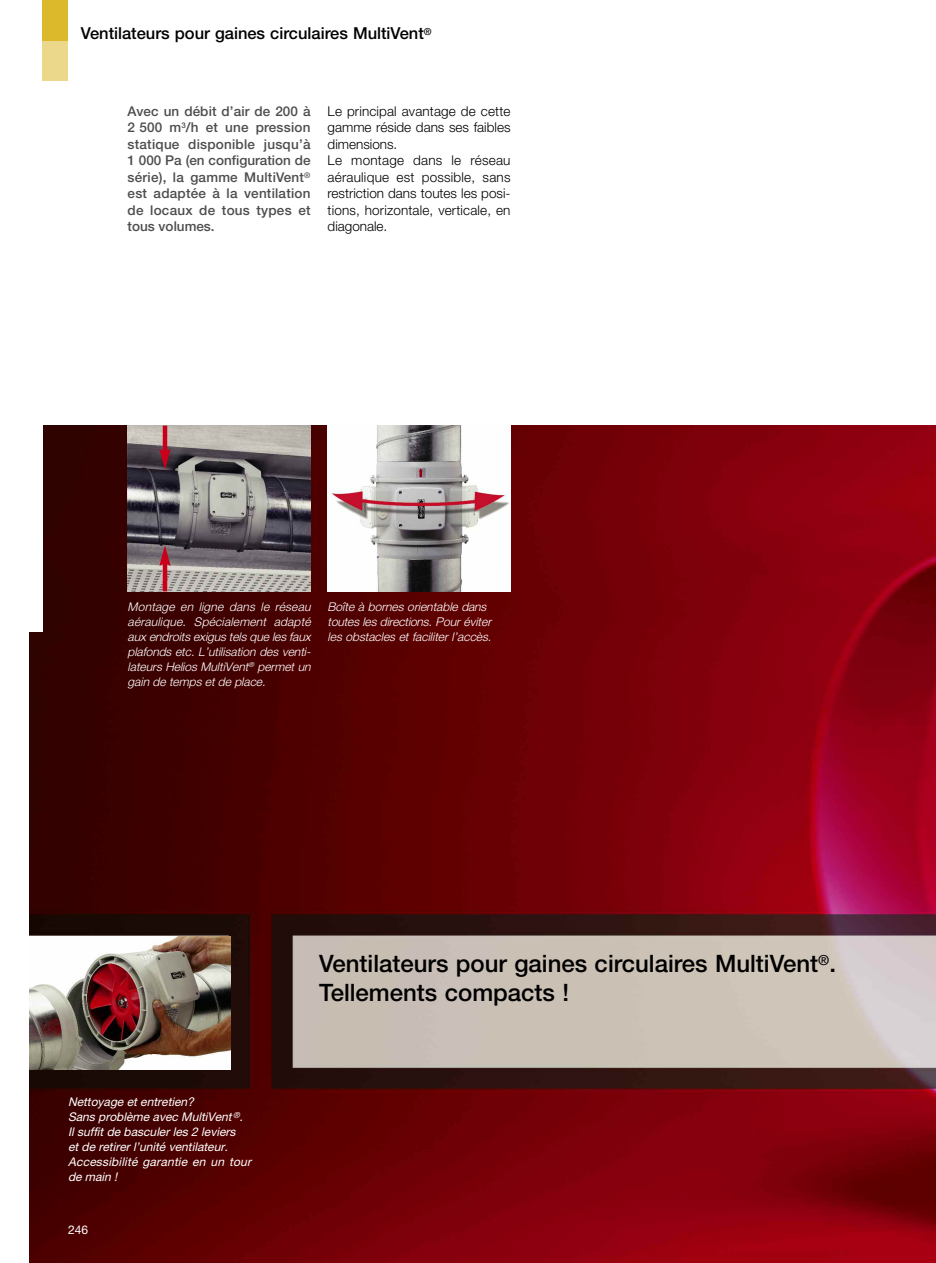
<style>
.page{position:relative;width:936px;height:1263px;background:#fff}
.page>*{position:absolute;margin:0;border:0;box-sizing:border-box;transform-origin:0 0}
.t1{font:500 24px/28.8px "Helvetica Neue";color:#000}
.t2{font:500 16.5px "Helvetica Neue";color:#000}
.t3{font:300 13.5px/16.5px "Helvetica Neue";letter-spacing:.01em;color:#000}
.t4{font:500 13.5px/16.5px "Helvetica Neue";letter-spacing:.015em;color:#4d4d4d;text-align:justify}
.t5{font:italic 300 12px/15px "Helvetica Neue";color:#fff}
.t6{font:italic 12px/15px "Helvetica Neue";color:#fff}
.t7{font:12px "Helvetica Neue";color:#fff}
</style>
<div class="page">
<div style="left:43px;top:0;width:25px;height:81px;background:#ebd88a"></div>
<div style="left:43px;top:0;width:25px;height:40px;background:#dbb92a"></div>
<img style="left:30px;top:426px;width:905px;height:837px">
<img style="left:327px;top:425px;width:183px;height:166px">
<img style="left:30px;top:937px;width:200px;height:132px">
<img style="left:128px;top:426px;width:182px;height:165px">
<hr style="left:163px;top:426px;width:4px;height:27px;background:#ca001b">
<svg style="left:159px;top:449px;width:12px;height:21px"></svg>
<hr style="left:163px;top:562px;width:4px;height:29px;background:#ca001b">
<svg style="left:159px;top:545px;width:12px;height:21px"></svg>
<div style="left:0;top:415px;width:43px;height:216px;background:#fff"></div>
<h2 class="t2" style="left:81px;top:24px;width:352px">Ventilateurs pour gaines circulaires MultiVent<sup>®</sup></h2>
<p class="t4" style="left:128px;top:103px;width:184px">Avec un débit d’air de 200 à 2 500 m<sup>3</sup>/h et une pression statique disponible jusqu’à 1 000 Pa (en configuration de série), la gamme MultiVent<sup>® </sup>est adaptée à la ventilation de locaux de tous types et tous volumes.</p>
<p class="t3" style="left:327px;top:103px;width:184px">Le principal avantage de cette gamme réside dans ses faibles dimensions.<br>Le montage dans le réseau aéraulique est possible, sans restriction dans toutes les posi&shy;tions, horizontale, verticale, en diagonale.</p>
<p class="t5" style="left:128px;top:599px;width:186px">Montage en lig ne dans le réseau aérauliq ue. Spécialement adapté aux endroits exig us tels q ue les faux plafonds etc. L ’utilisation des venti&shy;lateurs Helios MultiVent<sup>®</sup> permet un gain de temps et de place.</p>
<p class="t5" style="left:327px;top:599px;width:167px">Boîte à bornes orientable dans toutes les directions. Pour éviter les obstacles et faciliter l’accès.</p>
<p class="t6" style="left:68px;top:1094px;width:186px">Nettoyag e et entretien?<br>Sans problème avec MultiVent<sup>®</sup>.<br>Il suffit de basculer les 2 leviers<br>et de retirer l’unité ventilateur.<br>Accessibilité garantie en un tour de main !</p>
<p class="t7" style="left:68px;top:1222px;width:22px">246</p>
<h1 class="t1" style="left:319px;top:949px;width:518px">Ventilateurs pour gaines circulaires MultiVent<sup>®</sup>.<br>Tellements compacts !</h1>
</div>
